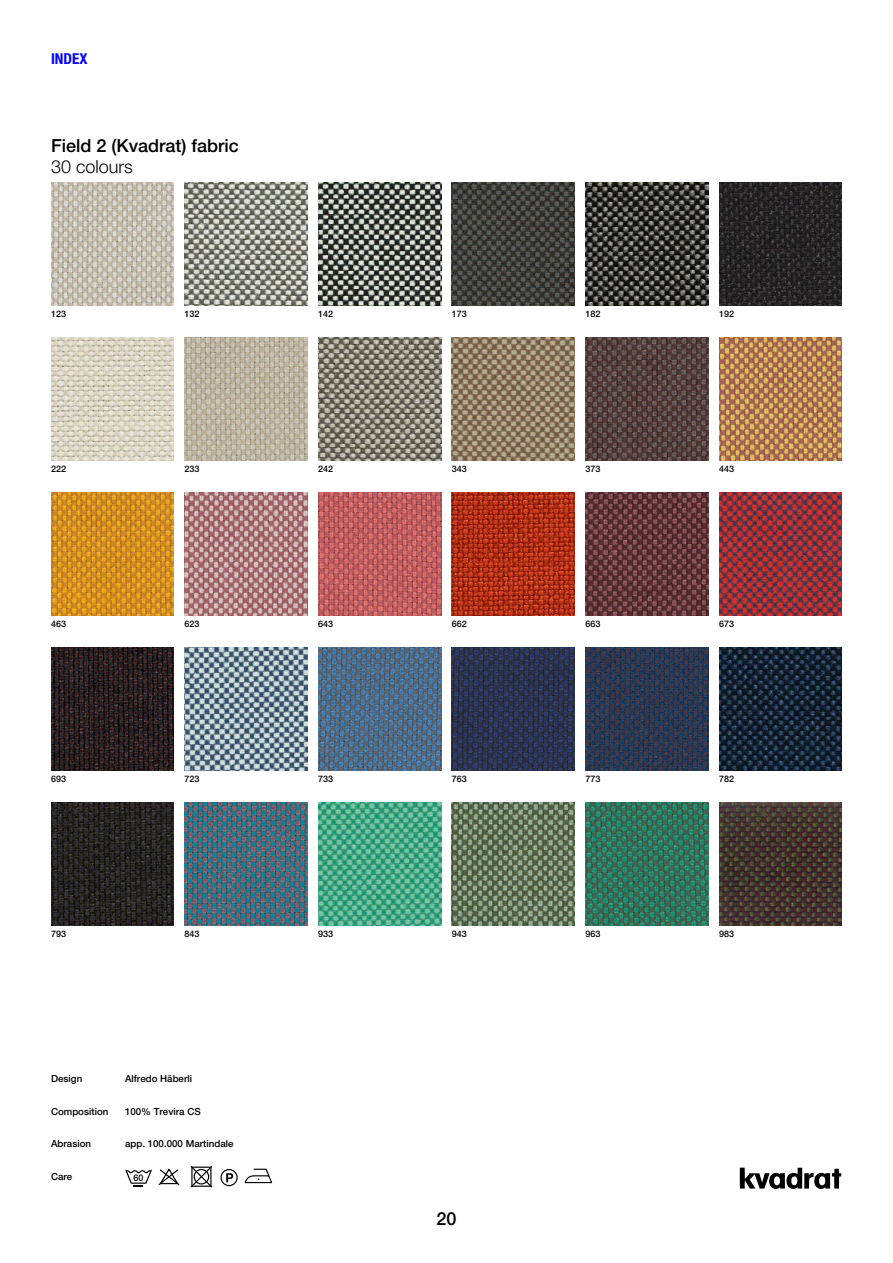
<style>
.page{position:relative;width:893px;height:1263px;background:#fff}
.page>*{position:absolute;margin:0;border:0;box-sizing:border-box;transform-origin:0 0}
.t1{font:500 18px "Helvetica Neue LT Std";color:#000}
.t2{font:300 18px "Helvetica Neue LT Std";color:#000}
.t3{font:700 condensed 15px "Helvetica Neue LT Std";color:#00f}
.t4{font:500 9.75px "Helvetica Neue LT Std";color:#000}
.t5{font:500 9.15px "Helvetica Neue";color:#000}
.t6{font:500 9px "Helvetica Neue LT Std";color:#000}
</style>
<div class="page">
<svg style="left:226px;top:1173px;width:7px;height:9px"></svg>
<div style="left:220px;top:1169px;width:18px;height:17px;border:1px solid #000;border-radius:50%"></div>
<svg style="left:190px;top:1166px;width:23px;height:22px"></svg>
<svg style="left:740px;top:1167px;width:101px;height:22px"></svg>
<svg style="left:244px;top:1168px;width:29px;height:16px"></svg>
<svg style="left:125px;top:1168px;width:55px;height:18px"></svg>
<img style="left:51px;top:338px;width:123px;height:123px">
<img style="left:51px;top:647px;width:123px;height:123px">
<img style="left:51px;top:802px;width:123px;height:123px">
<img style="left:51px;top:183px;width:123px;height:123px">
<img style="left:51px;top:493px;width:123px;height:122px">
<img style="left:452px;top:338px;width:123px;height:123px">
<img style="left:452px;top:647px;width:123px;height:123px">
<img style="left:452px;top:802px;width:123px;height:123px">
<img style="left:452px;top:183px;width:123px;height:123px">
<img style="left:452px;top:493px;width:123px;height:122px">
<img style="left:185px;top:338px;width:123px;height:123px">
<img style="left:185px;top:647px;width:123px;height:123px">
<img style="left:185px;top:802px;width:123px;height:123px">
<img style="left:185px;top:183px;width:123px;height:123px">
<img style="left:185px;top:493px;width:123px;height:122px">
<img style="left:585px;top:338px;width:123px;height:123px">
<img style="left:585px;top:647px;width:123px;height:123px">
<img style="left:585px;top:802px;width:123px;height:123px">
<img style="left:585px;top:183px;width:123px;height:123px">
<img style="left:585px;top:493px;width:123px;height:122px">
<img style="left:318px;top:338px;width:123px;height:123px">
<img style="left:318px;top:647px;width:123px;height:123px">
<img style="left:318px;top:802px;width:123px;height:123px">
<img style="left:318px;top:183px;width:123px;height:123px">
<img style="left:318px;top:493px;width:123px;height:122px">
<img style="left:719px;top:338px;width:123px;height:123px">
<img style="left:719px;top:647px;width:123px;height:123px">
<img style="left:719px;top:802px;width:123px;height:123px">
<img style="left:719px;top:183px;width:123px;height:123px">
<img style="left:719px;top:493px;width:123px;height:122px">
<h2 class="t3" style="left:51px;top:49px;width:38px">INDEX</h2>
<h1 class="t1" style="left:51px;top:135px;width:189px">Field 2 (Kvadrat) fabric</h1>
<h1 class="t2" style="left:51px;top:156px;width:83px">30 colours</h1>
<p class="t6" style="left:51px;top:309px;width:17px">123</p>
<p class="t6" style="left:185px;top:309px;width:17px">132</p>
<p class="t6" style="left:318px;top:309px;width:17px">142</p>
<p class="t6" style="left:452px;top:309px;width:17px">173</p>
<p class="t6" style="left:585px;top:309px;width:17px">182</p>
<p class="t6" style="left:719px;top:309px;width:17px">192</p>
<p class="t6" style="left:51px;top:464px;width:17px">222</p>
<p class="t6" style="left:185px;top:464px;width:17px">233</p>
<p class="t6" style="left:318px;top:464px;width:17px">242</p>
<p class="t6" style="left:452px;top:464px;width:17px">343</p>
<p class="t6" style="left:585px;top:464px;width:17px">373</p>
<p class="t6" style="left:719px;top:464px;width:17px">443</p>
<p class="t6" style="left:51px;top:618px;width:17px">463</p>
<p class="t6" style="left:185px;top:618px;width:17px">623</p>
<p class="t6" style="left:318px;top:618px;width:17px">643</p>
<p class="t6" style="left:452px;top:618px;width:17px">662</p>
<p class="t6" style="left:585px;top:618px;width:17px">663</p>
<p class="t6" style="left:719px;top:618px;width:17px">673</p>
<p class="t6" style="left:51px;top:773px;width:17px">693</p>
<p class="t6" style="left:185px;top:773px;width:17px">723</p>
<p class="t6" style="left:318px;top:773px;width:17px">733</p>
<p class="t6" style="left:452px;top:773px;width:17px">763</p>
<p class="t6" style="left:585px;top:773px;width:17px">773</p>
<p class="t6" style="left:719px;top:773px;width:17px">782</p>
<p class="t6" style="left:51px;top:928px;width:17px">793</p>
<p class="t6" style="left:185px;top:928px;width:17px">843</p>
<p class="t6" style="left:318px;top:928px;width:17px">933</p>
<p class="t6" style="left:452px;top:928px;width:17px">943</p>
<p class="t6" style="left:585px;top:928px;width:17px">963</p>
<p class="t6" style="left:719px;top:928px;width:17px">983</p>
<p class="t4" style="left:51px;top:1073px;width:33px">Design</p>
<p class="t4" style="left:51px;top:1105px;width:59px">Composition</p>
<p class="t4" style="left:51px;top:1138px;width:42px">Abrasion</p>
<p class="t4" style="left:51px;top:1170px;width:23px">Care</p>
<p class="t4" style="left:125px;top:1073px;width:69px">Alfredo Häberli</p>
<p class="t4" style="left:125px;top:1105px;width:77px">100% Trevira CS</p>
<p class="t4" style="left:125px;top:1138px;width:110px">app. 100.000 Martindale</p>
<p class="t5" style="left:133px;top:1170px;width:11px">60</p>
<h1 class="t1" style="left:436px;top:1208px;width:22px">20</h1>
</div>
